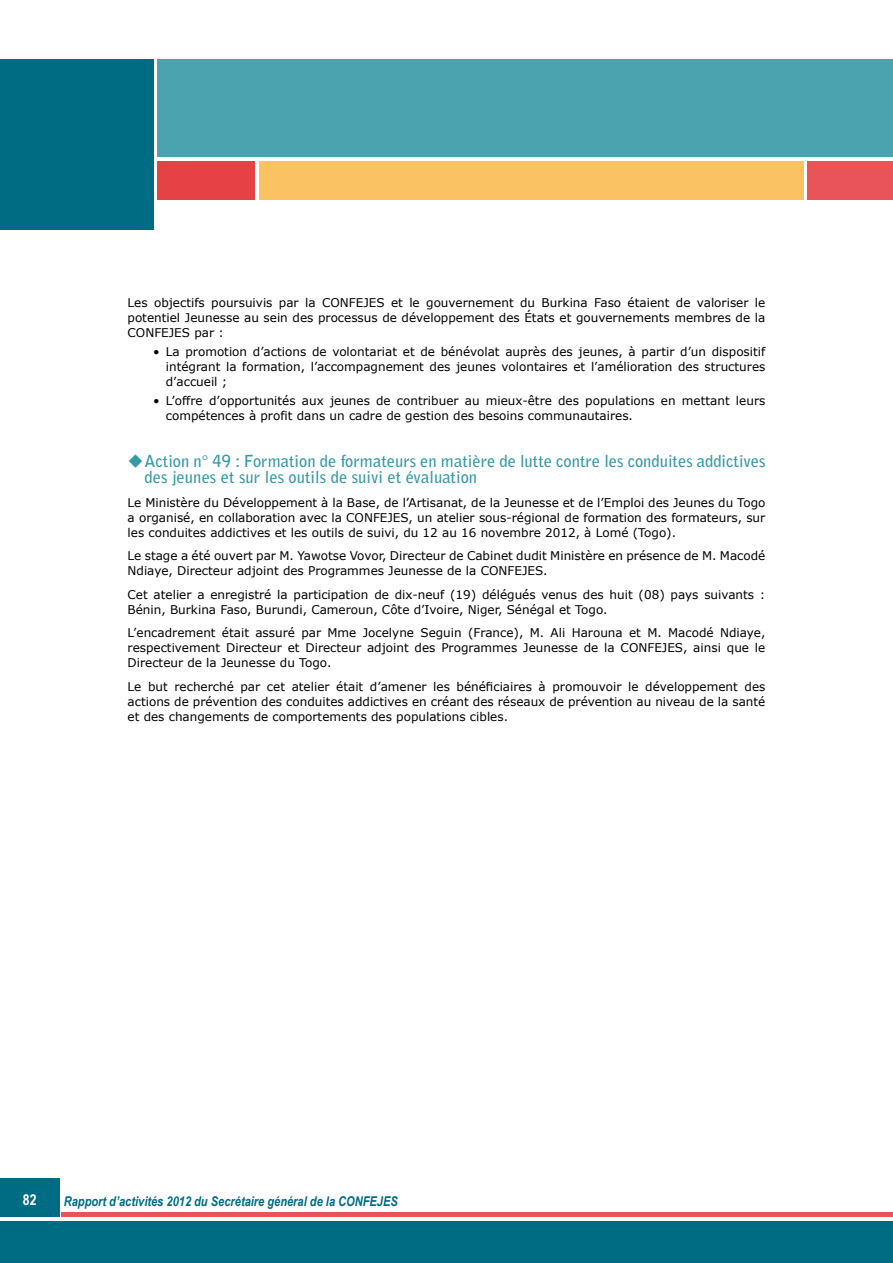
<style>
.page{position:relative;width:893px;height:1263px;background:#fff}
.page>*{position:absolute;margin:0;border:0;box-sizing:border-box;transform-origin:0 0}
.t1{font:700 16.5px/16.5px "Bell Gothic Std";color:#3699a6}
.t2{font:700 15px "Arial Narrow";color:#fff}
.t3{font:italic 700 13.5px "Arial Narrow";color:#006c84}
.t4{font:12px/15px "Verdana";color:#000;text-align:justify}
</style>
<div class="page">
<div style="left:0;top:1221px;width:893px;height:42px;background:#006c84"></div>
<div style="left:0;top:1178px;width:60px;height:38px;background:#006c84"></div>
<div style="left:157px;top:162px;width:98px;height:38px;background:#e64145"></div>
<div style="left:808px;top:162px;width:85px;height:38px;background:#e85457"></div>
<div style="left:259px;top:162px;width:545px;height:38px;background:#fac263"></div>
<div style="left:157px;top:60px;width:736px;height:97px;background:#4aa3af"></div>
<div style="left:0;top:60px;width:153px;height:170px;background:#006c84"></div>
<hr style="left:62px;top:1212px;width:831px;height:4px;background:#e85457">
<p class="t4" style="left:128px;top:295px;width:639px">Les objectifs poursuivis par la CONFEJES et le gouvernement du Burkina Faso étaient de valoriser le potentiel Jeunesse au sein des processus de développement des États et gouvernements membres de la CONFEJES par :</p>
<p class="t4" style="left:166px;top:344px;width:601px;text-indent:-13px">• La promotion d’actions de volontariat et de bénévolat auprès des jeunes, à partir d’un dispositif intégrant la formation, l’accompagnement des jeunes volontaires et l’amélioration des structures d’accueil ;</p>
<p class="t4" style="left:166px;top:394px;width:601px;text-indent:-13px">• L’offre d’opportunités aux jeunes de contribuer au mieux-être des populations en mettant leurs compétences à profit dans un cadre de gestion des besoins communautaires.</p>
<h1 class="t1" style="left:145px;top:452px;width:622px">Action n° 49 : Formation de formateurs en matière de lutte contre les conduites addictives des jeunes et sur les outils de suivi et évaluation</h1>
<p class="t4" style="left:128px;top:495px;width:639px">Le Ministère du Développement à la Base, de l’Artisanat, de la Jeunesse et de l’Emploi des Jeunes du Togo a organisé, en collaboration avec la CONFEJES, un atelier sous-régional de formation des formateurs, sur les conduites addictives et les outils de suivi, du 12 au 16 novembre 2012, à Lomé (Togo).</p>
<p class="t4" style="left:128px;top:548px;width:639px">Le stage a été ouvert par M. Yawotse Vovor, Directeur de Cabinet dudit Ministère en présence de M. Macodé<br>Ndiaye, Directeur adjoint des Programmes Jeunesse de la CONFEJES.</p>
<p class="t4" style="left:128px;top:587px;width:639px">Cet atelier a enregistré la participation de dix-neuf (19) délégués venus des huit (08) pays suivants :<br>Bénin, Burkina Faso, Burundi, Cameroun, Côte d’Ivoire, Niger, Sénégal et Togo.</p>
<p class="t4" style="left:128px;top:625px;width:639px">L’encadrement était assuré par Mme Jocelyne Seguin (France), M. Ali Harouna et M. Macodé Ndiaye, respectivement Directeur et Directeur adjoint des Programmes Jeunesse de la CONFEJES, ainsi que le Directeur de la Jeunesse du Togo.</p>
<p class="t4" style="left:128px;top:679px;width:639px">Le but recherché par cet atelier était d’amener les bénéficiaires à promouvoir le développement des actions de prévention des conduites addictives en créant des réseaux de prévention au niveau de la santé et des changements de comportements des populations cibles.</p>
<p class="t2" style="left:23px;top:1191px;width:15px">82</p>
<p class="t3" style="left:64px;top:1194px;width:336px">Rapport d’activités 2012 du Secrétaire général de la CONFEJES</p>
</div>
